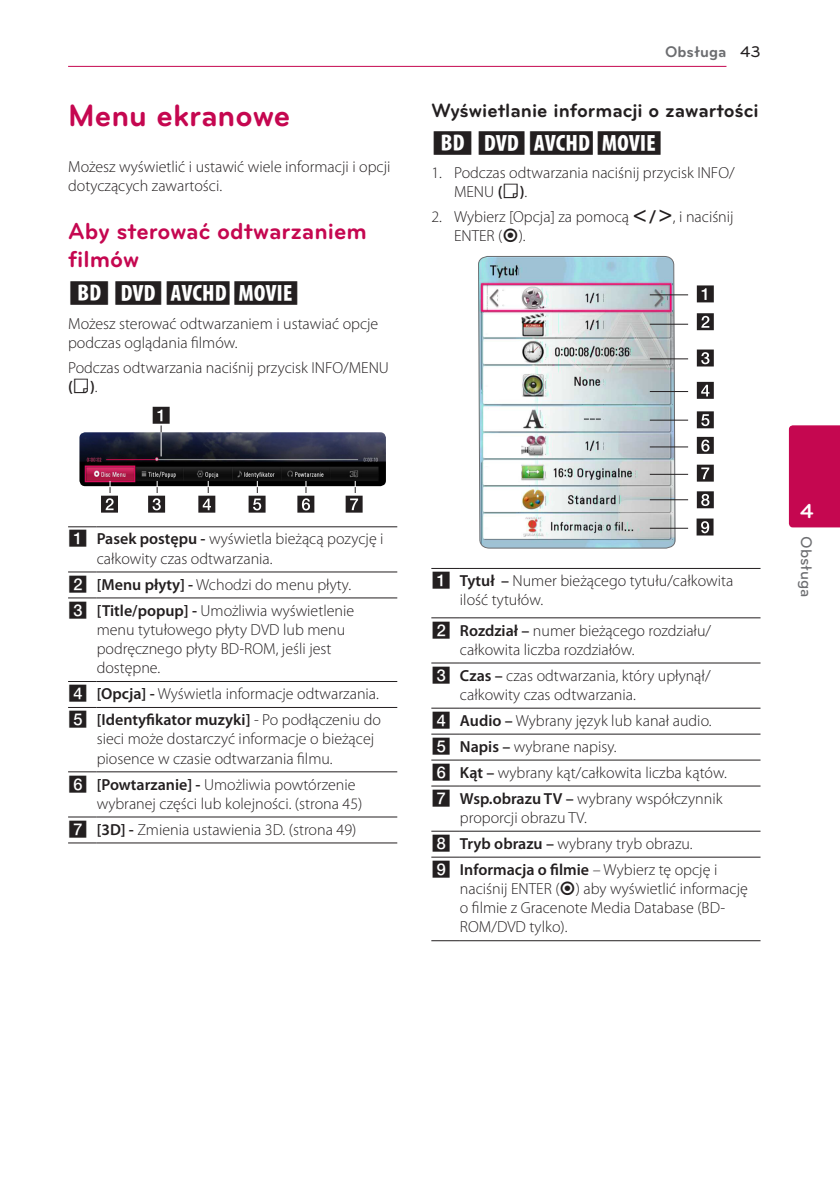
<style>
.page{position:relative;width:840px;height:1191px;background:#fff}
.page>*{position:absolute;margin:0;border:0;box-sizing:border-box;transform-origin:0 0}
.Title_1{font:700 32px "Bryant LG";color:#c50750}
.Title_2{font:700 24px/28px "Bryant LG";color:#c50750}
.Content_text_Light{font:24px "UPSYS Common";color:#231f20}
.t1{font:700 21px "Bryant LG";color:#fff}
.Title_3{font:700 20px "Bryant LG";color:#231f20}
.Content_text_Light-2{font:300 16px/19.2px "Myriad Pro";color:#231f20}
.Content_text_Num{font:300 16px/19.2px "Myriad Pro";color:#231f20}
.Content_text_Light-3{font:16px "UPSYS Boxed Number";color:#231f20}
.t2{font:700 16px "Bryant LG";color:#6c6d70}
.t3{font:500 16px "Bryant LG";color:#6c6d70}
.s1{font-weight:600}
.s2{font-family:"UPSYS Common";font-weight:400}
.s3{font-weight:500;color:#231f20}
</style>
<div class="page">
<hr style="left:68px;top:66px;width:658px;height:1px;background:#c50750">
<div style="left:788px;top:425px;width:51px;height:102px;background:#c50750"></div>
<img style="left:79px;top:432px;width:307px;height:54px">
<hr style="left:160px;top:425px;width:1px;height:31px;background:#fff">
<svg style="left:153px;top:407px;width:16px;height:25px"></svg>
<svg style="left:148px;top:481px;width:17px;height:31px"></svg>
<svg style="left:101px;top:481px;width:17px;height:31px"></svg>
<svg style="left:198px;top:481px;width:17px;height:31px"></svg>
<svg style="left:248px;top:481px;width:17px;height:31px"></svg>
<svg style="left:297px;top:481px;width:17px;height:31px"></svg>
<svg style="left:345px;top:481px;width:17px;height:31px"></svg>
<svg style="left:68px;top:526px;width:29px;height:1px"></svg>
<hr style="left:97px;top:526px;width:300px;height:1px;background:#231f20">
<svg style="left:68px;top:571px;width:29px;height:1px"></svg>
<hr style="left:97px;top:571px;width:300px;height:1px;background:#231f20">
<svg style="left:68px;top:597px;width:29px;height:1px"></svg>
<hr style="left:97px;top:597px;width:300px;height:1px;background:#231f20">
<svg style="left:68px;top:681px;width:29px;height:1px"></svg>
<hr style="left:97px;top:681px;width:300px;height:1px;background:#231f20">
<svg style="left:68px;top:707px;width:29px;height:1px"></svg>
<hr style="left:97px;top:707px;width:300px;height:1px;background:#231f20">
<svg style="left:68px;top:771px;width:29px;height:1px"></svg>
<hr style="left:97px;top:771px;width:300px;height:1px;background:#231f20">
<svg style="left:68px;top:816px;width:29px;height:1px"></svg>
<hr style="left:97px;top:816px;width:300px;height:1px;background:#231f20">
<svg style="left:68px;top:842px;width:29px;height:1px"></svg>
<hr style="left:97px;top:842px;width:300px;height:1px;background:#231f20">
<svg style="left:696px;top:491px;width:17px;height:17px"></svg>
<svg style="left:477px;top:65px;width:198px;height:877px"></svg>
<svg style="left:696px;top:285px;width:17px;height:17px"></svg>
<svg style="left:696px;top:464px;width:17px;height:17px"></svg>
<svg style="left:696px;top:437px;width:17px;height:17px"></svg>
<svg style="left:696px;top:411px;width:17px;height:17px"></svg>
<svg style="left:696px;top:382px;width:17px;height:17px"></svg>
<svg style="left:696px;top:349px;width:17px;height:17px"></svg>
<svg style="left:696px;top:313px;width:17px;height:17px"></svg>
<hr style="left:649px;top:294px;width:38px;height:1px;background:#231f20">
<hr style="left:649px;top:324px;width:38px;height:1px;background:#231f20">
<hr style="left:649px;top:358px;width:38px;height:1px;background:#231f20">
<hr style="left:649px;top:391px;width:38px;height:1px;background:#231f20">
<hr style="left:649px;top:419px;width:38px;height:1px;background:#231f20">
<hr style="left:649px;top:446px;width:38px;height:1px;background:#231f20">
<hr style="left:649px;top:474px;width:38px;height:1px;background:#231f20">
<hr style="left:649px;top:499px;width:38px;height:1px;background:#231f20">
<hr style="left:649px;top:528px;width:38px;height:1px;background:#231f20">
<svg style="left:696px;top:518px;width:17px;height:17px"></svg>
<svg style="left:431px;top:568px;width:28px;height:1px"></svg>
<hr style="left:459px;top:568px;width:301px;height:1px;background:#231f20">
<svg style="left:431px;top:617px;width:28px;height:1px"></svg>
<hr style="left:459px;top:617px;width:301px;height:1px;background:#231f20">
<svg style="left:431px;top:662px;width:28px;height:1px"></svg>
<hr style="left:459px;top:662px;width:301px;height:1px;background:#231f20">
<svg style="left:431px;top:707px;width:28px;height:1px"></svg>
<hr style="left:459px;top:707px;width:301px;height:1px;background:#231f20">
<svg style="left:431px;top:733px;width:28px;height:1px"></svg>
<hr style="left:459px;top:733px;width:301px;height:1px;background:#231f20">
<svg style="left:431px;top:759px;width:28px;height:1px"></svg>
<hr style="left:459px;top:759px;width:301px;height:1px;background:#231f20">
<svg style="left:431px;top:785px;width:28px;height:1px"></svg>
<hr style="left:459px;top:785px;width:301px;height:1px;background:#231f20">
<svg style="left:431px;top:830px;width:28px;height:1px"></svg>
<hr style="left:459px;top:830px;width:301px;height:1px;background:#231f20">
<svg style="left:431px;top:856px;width:28px;height:1px"></svg>
<hr style="left:459px;top:856px;width:301px;height:1px;background:#231f20">
<svg style="left:431px;top:940px;width:28px;height:1px"></svg>
<hr style="left:459px;top:940px;width:301px;height:1px;background:#231f20">
<p class="Title_1" style="left:68px;top:96px;width:224px">Menu ekranowe</p>
<p class="Content_text_Light-2" style="left:68px;top:156px;width:324px">Możesz wyświetlić i ustawić wiele informacji i opcji dotyczących zawartości.</p>
<p class="Title_2" style="left:68px;top:217px;width:300px">Aby sterować odtwarzaniem filmów</p>
<p class="Content_text_Light" style="left:68px;top:279px;width:234px">EROY</p>
<p class="Content_text_Light-2" style="left:68px;top:314px;width:311px">Możesz sterować odtwarzaniem i ustawiać opcje podczas oglądania filmów.</p>
<p class="Content_text_Num" style="left:68px;top:358px;width:322px">Podczas odtwarzania naciśnij przycisk INFO/MENU <span class="s1">(</span><span class="s2">M</span><span class="s1">)</span>.</p>
<p class="t2" style="left:664px;top:42px;width:97px">Obsługa <span class="s3">43</span></p>
<p class="Title_3" style="left:431px;top:98px;width:328px">Wyświetlanie informacji o zawartości</p>
<p class="Content_text_Light" style="left:431px;top:128px;width:234px">EROY</p>
<p class="Content_text_Num" style="left:454px;top:163px;width:282px;text-indent:-23px">1. Podczas odtwarzania naciśnij przycisk INFO/<br>MENU <span class="s1">(</span><span class="s2">M</span><span class="s1">)</span>.</p>
<p class="Content_text_Num" style="left:454px;top:207px;width:281px;text-indent:-23px">2. Wybierz [Opcja] za pomocą <span class="s2">A/D</span>, i naciśnij<br>ENTER (<span class="s2">B</span>).</p>
<p class="Content_text_Light-3" style="left:68px;top:530px;width:21px">A</p>
<p class="Content_text_Light-2" style="left:97px;top:529px;width:288px"><span class="s1">Pasek postępu -</span> wyświetla bieżącą pozycję i całkowity czas odtwarzania.</p>
<p class="Content_text_Light-3" style="left:68px;top:575px;width:21px">B</p>
<p class="Content_text_Light-2" style="left:97px;top:574px;width:256px"><span class="s1">[Menu płyty] -</span> Wchodzi do menu płyty.</p>
<p class="Content_text_Light-3" style="left:68px;top:601px;width:21px">C</p>
<p class="Content_text_Light-2" style="left:97px;top:600px;width:259px"><span class="s1">[Title/popup] -</span> Umożliwia wyświetlenie menu tytułowego płyty DVD lub menu podręcznego płyty BD-ROM, jeśli jest dostępne.</p>
<p class="Content_text_Light-3" style="left:68px;top:685px;width:21px">D</p>
<p class="Content_text_Light-2" style="left:97px;top:684px;width:283px"><span class="s1">[Opcja] -</span> Wyświetla informacje odtwarzania.</p>
<p class="Content_text_Light-3" style="left:68px;top:711px;width:21px">E</p>
<p class="Content_text_Light-2" style="left:97px;top:710px;width:286px"><span class="s1">[Identyfikator muzyki]</span> - Po podłączeniu do sieci może dostarczyć informacje o bieżącej piosence w czasie odtwarzania filmu.</p>
<p class="Content_text_Light-3" style="left:68px;top:775px;width:21px">F</p>
<p class="Content_text_Light-2" style="left:97px;top:774px;width:267px"><span class="s1">[Powtarzanie] -</span> Umożliwia powtórzenie wybranej części lub kolejności. (strona 45)</p>
<p class="Content_text_Light-3" style="left:68px;top:820px;width:21px">G</p>
<p class="Content_text_Light-2" style="left:97px;top:819px;width:261px"><span class="s1">[3D] -</span> Zmienia ustawienia 3D. (strona 49)</p>
<p class="Content_text_Light-3" style="left:431px;top:572px;width:21px">A</p>
<p class="Content_text_Light-2" style="left:459px;top:571px;width:275px"><span class="s1">Tytuł –</span> Numer bieżącego tytułu/całkowita ilość tytułów.</p>
<p class="Content_text_Light-3" style="left:431px;top:621px;width:21px">B</p>
<p class="Content_text_Light-2" style="left:459px;top:620px;width:252px"><span class="s1">Rozdział –</span> numer bieżącego rozdziału/ całkowita liczba rozdziałów.</p>
<p class="Content_text_Light-3" style="left:431px;top:666px;width:21px">C</p>
<p class="Content_text_Light-2" style="left:459px;top:665px;width:252px"><span class="s1">Czas –</span> czas odtwarzania, który upłynął/ całkowity czas odtwarzania.</p>
<p class="Content_text_Light-3" style="left:431px;top:711px;width:21px">D</p>
<p class="Content_text_Light-2" style="left:459px;top:710px;width:253px"><span class="s1">Audio –</span> Wybrany język lub kanał audio.</p>
<p class="Content_text_Light-3" style="left:431px;top:737px;width:21px">E</p>
<p class="Content_text_Light-2" style="left:459px;top:736px;width:158px"><span class="s1">Napis –</span> wybrane napisy.</p>
<p class="Content_text_Light-3" style="left:431px;top:763px;width:21px">F</p>
<p class="Content_text_Light-2" style="left:459px;top:762px;width:268px"><span class="s1">Kąt –</span> wybrany kąt/całkowita liczba kątów.</p>
<p class="Content_text_Light-3" style="left:431px;top:789px;width:21px">G</p>
<p class="Content_text_Light-2" style="left:459px;top:788px;width:264px"><span class="s1">Wsp.obrazu TV –</span> wybrany współczynnik proporcji obrazu TV.</p>
<p class="Content_text_Light-3" style="left:431px;top:834px;width:21px">H</p>
<p class="Content_text_Light-2" style="left:459px;top:833px;width:234px"><span class="s1">Tryb obrazu –</span> wybrany tryb obrazu.</p>
<p class="Content_text_Light-3" style="left:431px;top:860px;width:21px">I</p>
<p class="Content_text_Light-2" style="left:459px;top:859px;width:289px"><span class="s1">Informacja o filmie</span> – Wybierz tę opcję i naciśnij ENTER (<span class="s2">B</span>) aby wyświetlić informację o filmie z Gracenote Media Database (BD-ROM/DVD tylko).</p>
<h3 class="t1" style="left:799px;top:498px;width:15px">4</h3>
<p class="t3" style="left:815px;top:536px;width:63px;rotate:90deg">Obsługa</p>
</div>
